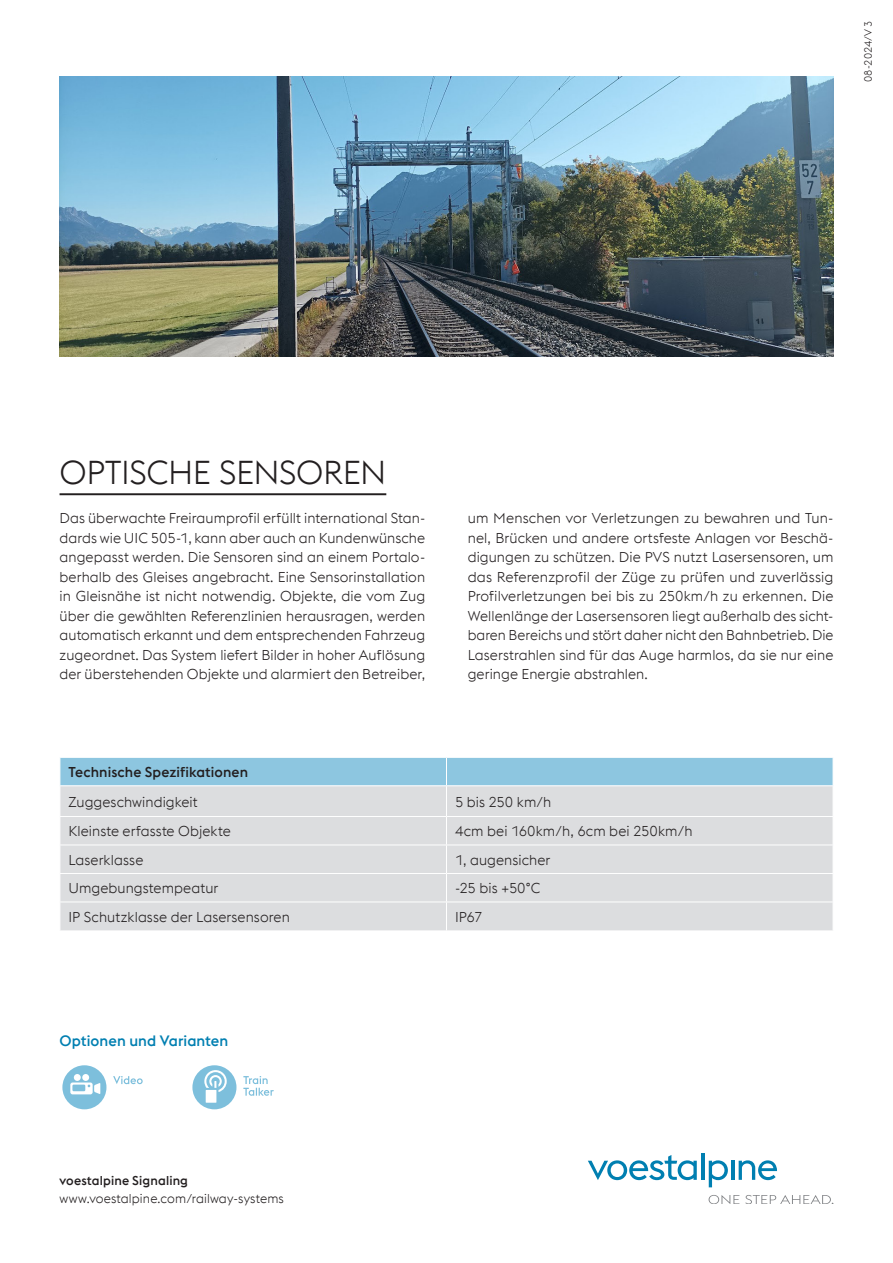
<style>
.page{position:relative;width:893px;height:1263px;background:#fff}
.page>*{position:absolute;margin:0;border:0;box-sizing:border-box;transform-origin:0 0}
.HL-1-schwarz{font:300 33px "voestalpine";letter-spacing:-.01em;color:#231f20}
.Sub-HL-2-boe{font:500 15px "voestalpine";letter-spacing:.005em;color:#007fb1}
.Copy{font:300 14.25px/19.5px "voestalpine";letter-spacing:.005em;color:#231f20;text-align:justify}
.boe-Copy-Bullet-Ebene1{font:300 14.25px "voestalpine";letter-spacing:.005em;color:#231f20}
.T-I__HL-links{font:500 14.25px "voestalpine";letter-spacing:.01em;color:#231f20}
.t1{font:300 12.75px "voestalpine";letter-spacing:.01em;color:#231f20}
.t2{font:500 12.75px "voestalpine";letter-spacing:.01em;color:#231f20}
.Druck-ID{font:300 10.5px "voestalpine";color:#231f20}
</style>
<div class="page">
<hr style="left:60px;top:493px;width:326px;height:2px;background:#231f20">
<div style="left:61px;top:786px;width:772px;height:144px;background:#dcdddf"></div>
<hr style="left:60px;top:816px;width:386px;height:1px;background:#fff">
<hr style="left:60px;top:844px;width:386px;height:1px;background:#fff">
<hr style="left:60px;top:873px;width:386px;height:1px;background:#fff">
<hr style="left:60px;top:901px;width:386px;height:1px;background:#fff">
<svg style="left:60px;top:817px;width:1px;height:113px"></svg>
<hr style="left:446px;top:786px;width:1px;height:30px;background:#fff">
<hr style="left:446px;top:816px;width:387px;height:1px;background:#fff">
<hr style="left:446px;top:844px;width:387px;height:1px;background:#fff">
<hr style="left:446px;top:873px;width:387px;height:1px;background:#fff">
<hr style="left:446px;top:901px;width:387px;height:1px;background:#fff">
<svg style="left:446px;top:817px;width:1px;height:113px"></svg>
<div style="left:60px;top:757px;width:773px;height:28px;background:#8dc6e0"></div>
<hr style="left:446px;top:757px;width:387px;height:1px;background:#fff">
<img style="left:60px;top:76px;width:773px;height:281px">
<svg style="left:113px;top:1076px;width:30px;height:8px"></svg>
<div style="left:62px;top:1065px;width:44px;height:44px;background:#7dbfdc;border-radius:50%"></div>
<svg style="left:70px;top:1074px;width:30px;height:20px"></svg>
<svg style="left:243px;top:1076px;width:31px;height:20px"></svg>
<div style="left:192px;top:1065px;width:44px;height:44px;background:#7dbfdc;border-radius:50%"></div>
<svg style="left:204px;top:1070px;width:23px;height:33px"></svg>
<svg style="left:588px;top:1155px;width:109px;height:25px"></svg>
<hr style="left:701px;top:1154px;width:3px;height:26px;background:#007fb1">
<svg style="left:709px;top:1160px;width:19px;height:27px"></svg>
<hr style="left:731px;top:1161px;width:3px;height:19px;background:#007fb1">
<svg style="left:739px;top:1160px;width:38px;height:20px"></svg>
<svg style="left:709px;top:1195px;width:30px;height:8px"></svg>
<svg style="left:745px;top:1195px;width:88px;height:9px"></svg>
<p class="Druck-ID" style="left:862px;top:82px;width:62px;rotate:-90deg">08-2024/V3</p>
<p class="HL-1-schwarz" style="left:60px;top:453px;width:328px">OPTISCHE SENSOREN</p>
<p class="Copy" style="left:60px;top:509px;width:367px">Das überwachte Freiraumprofil erfüllt international Stan&shy;dards wie UIC 505-1, kann aber auch an Kundenwünsche angepasst werden. Die Sensoren sind an einem Portalo&shy;berhalb des Gleises angebracht. Eine Sensorinstallation in Gleisnähe ist nicht notwendig. Objekte, die vom Zug über die gewählten Referenzlinien herausragen, werden automatisch erkannt und dem entsprechenden Fahrzeug zugeordnet. Das System liefert Bilder in hoher Auflösung der überstehenden Objekte und alarmiert den Betreiber,</p>
<p class="Copy" style="left:468px;top:509px;width:367px">um Menschen vor Verletzungen zu bewahren und Tun&shy;nel, Brücken und andere ortsfeste Anlagen vor Beschä&shy;digungen zu schützen. Die PVS nutzt Lasersensoren, um das Referenzprofil der Züge zu prüfen und zuverlässig Profilverletzungen bei bis zu 250km/h zu erkennen. Die Wellenlänge der Lasersensoren liegt außerhalb des sicht&shy;baren Bereichs und stört daher nicht den Bahnbetrieb. Die Laserstrahlen sind für das Auge harmlos, da sie nur eine geringe Energie abstrahlen.</p>
<p class="T-I__HL-links" style="left:68px;top:764px;width:181px">Technische Spezifikationen</p>
<p class="boe-Copy-Bullet-Ebene1" style="left:68px;top:794px;width:131px">Zuggeschwindigkeit</p>
<p class="boe-Copy-Bullet-Ebene1" style="left:455px;top:794px;width:98px">5 bis 250 km/h</p>
<p class="boe-Copy-Bullet-Ebene1" style="left:68px;top:823px;width:164px">Kleinste erfasste Objekte</p>
<p class="boe-Copy-Bullet-Ebene1" style="left:455px;top:823px;width:239px">4cm bei 160km/h, 6cm bei 250km/h</p>
<p class="boe-Copy-Bullet-Ebene1" style="left:68px;top:852px;width:76px">Laserklasse</p>
<p class="boe-Copy-Bullet-Ebene1" style="left:455px;top:852px;width:97px">1, augensicher</p>
<p class="boe-Copy-Bullet-Ebene1" style="left:68px;top:880px;width:151px">Umgebungstempeatur</p>
<p class="boe-Copy-Bullet-Ebene1" style="left:455px;top:880px;width:87px">-25 bis +50°C</p>
<p class="boe-Copy-Bullet-Ebene1" style="left:68px;top:909px;width:223px">IP Schutzklasse der Lasersensoren</p>
<p class="boe-Copy-Bullet-Ebene1" style="left:455px;top:909px;width:29px">IP67</p>
<p class="Sub-HL-2-boe" style="left:60px;top:1032px;width:170px">Optionen und Varianten</p>
<p class="t2" style="left:60px;top:1173px;width:130px">voestalpine Signaling</p>
<p class="t1" style="left:60px;top:1191px;width:226px">www.voestalpine.com/railway-systems</p>
</div>
